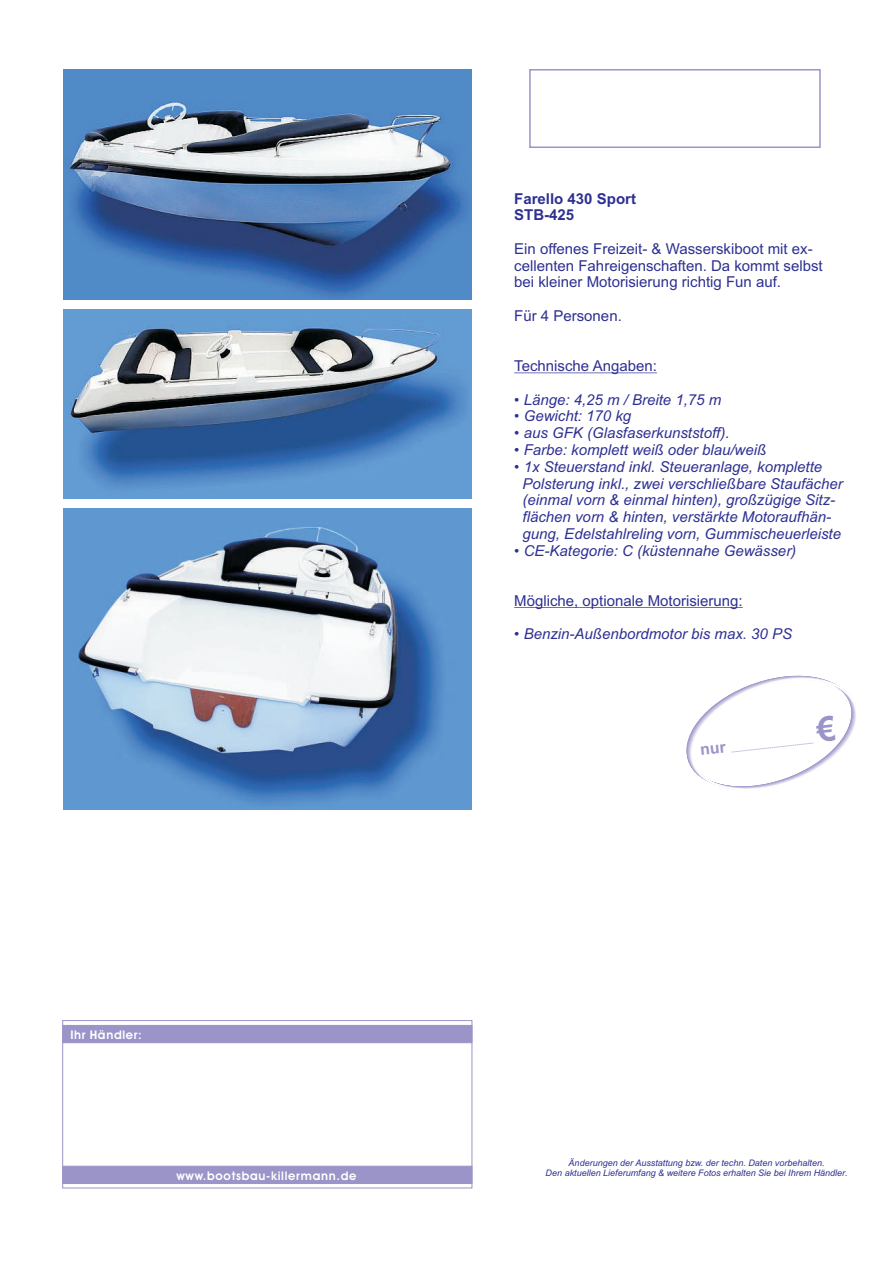
<style>
.page{position:relative;width:893px;height:1263px;background:#fff}
.page>*{position:absolute;margin:0;border:0;box-sizing:border-box;transform-origin:0 0}
.t1{font:italic 15px/16.8px "Arial";color:#2e3092}
.t2{font:15px/16.8px "Arial";color:#2e3092}
.t3{font:700 15px/16.8px "Arial";color:#2e3092}
.t4{font:700 12px "Avant Garde IT Cby BT";letter-spacing:.06em;color:#fff}
.t5{font:italic 9px "Arial";color:#2e3092}
</style>
<div class="page">
<img style="left:63px;top:70px;width:408px;height:230px">
<hr style="left:514px;top:373px;width:143px;height:1px;background:#2e3092">
<hr style="left:514px;top:607px;width:229px;height:1px;background:#2e3092">
<img style="left:63px;top:509px;width:408px;height:300px">
<img style="left:63px;top:309px;width:408px;height:190px">
<svg style="left:62px;top:1020px;width:410px;height:168px"></svg>
<div style="left:62px;top:1166px;width:410px;height:18px;background:#9a94c8"></div>
<div style="left:62px;top:1025px;width:410px;height:18px;background:#9a94c8"></div>
<div style="left:529px;top:69px;width:292px;height:79px;border:2px solid #9a94c8"></div>
<svg style="left:686px;top:675px;width:170px;height:114px"></svg>
<p class="t3" style="left:514px;top:191px;width:123px">Farello 430 Sport<br>STB-425</p>
<p class="t2" style="left:514px;top:242px;width:310px">Ein offenes Freizeit- &amp; Wasserskiboot mit ex&shy;cellenten Fahreigenschaften. Da kommt selbst bei kleiner Motorisierung richtig Fun auf.</p>
<p class="t2" style="left:514px;top:309px;width:109px">Für 4 Personen.</p>
<p class="t2" style="left:514px;top:359px;width:144px">Technische Angaben:</p>
<p class="t1" style="left:514px;top:392px;width:209px">• Länge: 4,25 m / Breite 1,75 m</p>
<p class="t1" style="left:514px;top:409px;width:118px">• Gewicht: 170 kg</p>
<p class="t1" style="left:514px;top:426px;width:217px">• aus GFK (Glasfaserkunststoff).</p>
<p class="t1" style="left:514px;top:443px;width:253px">• Farbe: komplett weiß oder blau/weiß</p>
<p class="t1" style="left:523px;top:459px;width:322px;text-indent:-8px">• 1x Steuerstand inkl. Steueranlage, komplette Polsterung inkl., zwei verschließbare Staufächer (einmal vorn &amp; einmal hinten), großzügige Sitz&shy;flächen vorn &amp; hinten, verstärkte Motoraufhän&shy;gung, Edelstahlreling vorn, Gummischeuerleiste</p>
<p class="t1" style="left:514px;top:543px;width:284px">• CE-Kategorie: C (küstennahe Gewässer)</p>
<p class="t2" style="left:514px;top:593px;width:230px">Mögliche, optionale Motorisierung:</p>
<p class="t1" style="left:514px;top:627px;width:279px">• Benzin-Außenbordmotor bis max. 30 PS</p>
<p class="t4" style="left:71px;top:1030px;width:73px">Ihr Händler:</p>
<p class="t5" style="left:569px;top:1160px;width:257px">Änderungen der Ausstattung bzw. der techn. Daten vorbehalten.</p>
<p class="t4" style="left:176px;top:1171px;width:182px">www.bootsbau-killermann.de</p>
<p class="t5" style="left:546px;top:1170px;width:303px">Den aktuellen Lieferumfang &amp; weitere Fotos erhalten Sie bei Ihrem Händler.</p>
</div>
